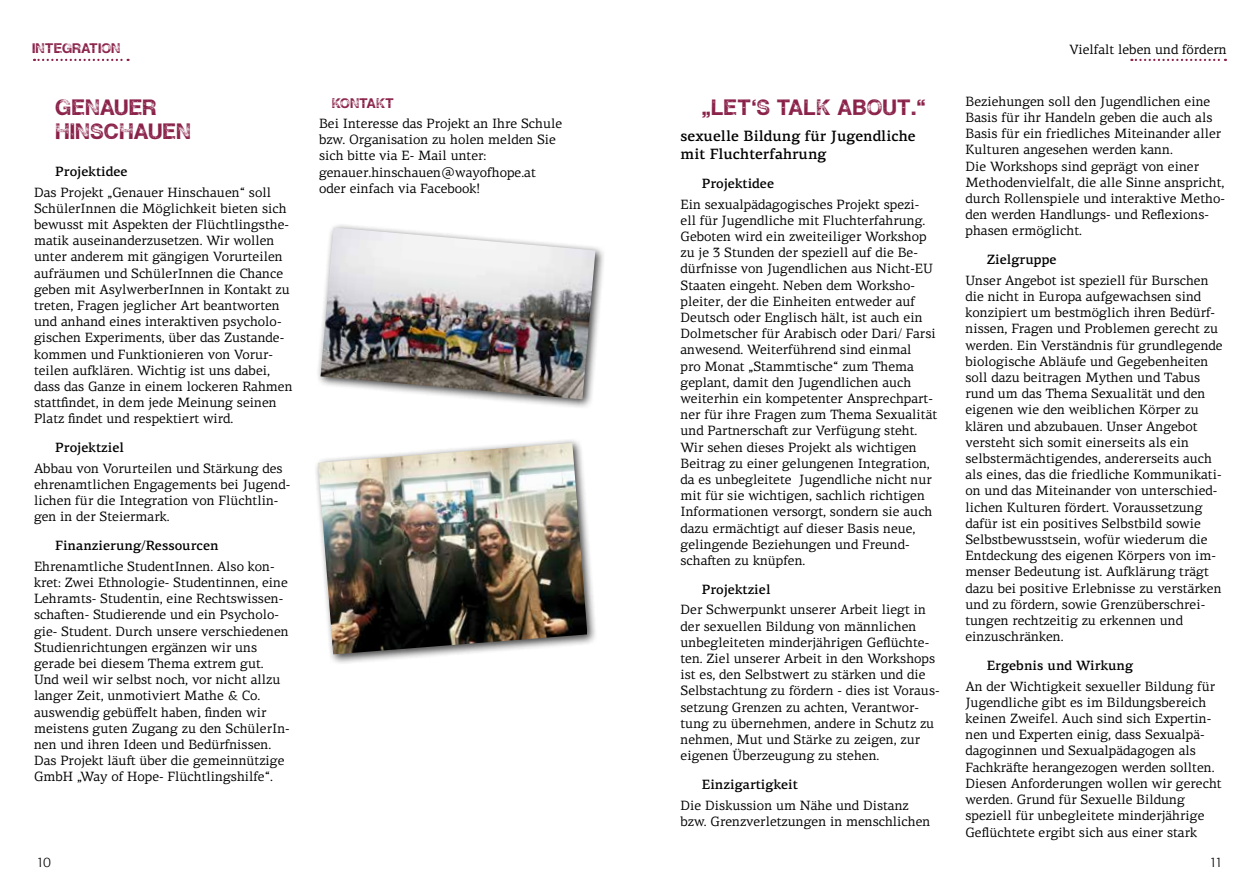
<style>
.page{position:relative;width:1259px;height:893px;background:#fff}
.page>*{position:absolute;margin:0;border:0;box-sizing:border-box;transform-origin:0 0}
.t1{font:24px/24px "Tatatak Second Punch";color:#8a2149}
.t2{font:500 15px/18px "PF Centro Serif Pro";color:#000}
.t3{font:15px "Tatatak Second Punch";color:#8a2149}
.t4{font:13.5px/16.2px "PF Centro Serif Pro";color:#000}
.t5{font:500 13.5px "PF Centro Serif Pro";color:#000}
.t6{font:300 13.5px "Formata BQ";color:#000}
</style>
<div class="page">
<svg style="left:34px;top:59px;width:95px;height:2px"></svg>
<svg style="left:1131px;top:59px;width:95px;height:2px"></svg>
<div style="left:316px;top:223px;width:290px;height:187px;background:#000;opacity:.75"></div>
<img style="left:320px;top:227px;width:275px;height:172px">
<div style="left:313px;top:438px;width:285px;height:227px;background:#000;opacity:.75"></div>
<img style="left:318px;top:443px;width:269px;height:211px">
<p class="t3" style="left:32px;top:41px;width:90px">INTEGRATION</p>
<p class="t4" style="left:1069px;top:41px;width:159px">Vielfalt leben und fördern</p>
<h1 class="t1" style="left:55px;top:95px;width:108px">GENAUER<br>HINSCHAUEN</h1>
<p class="t5" style="left:55px;top:163px;width:74px">Projektidee</p>
<p class="t4" style="left:34px;top:184px;width:260px">Das Projekt „Genauer Hinschauen“ soll SchülerInnen die Möglichkeit bieten sich bewusst mit Aspekten der Flüchtlingsthe&shy;matik auseinanderzusetzen. Wir wollen unter anderem mit gängigen Vorurteilen aufräumen und SchülerInnen die Chance geben mit AsylwerberInnen in Kontakt zu treten, Fragen jeglicher Art beantworten und anhand eines interaktiven psycholo&shy;gischen Experiments, über das Zustande&shy;kommen und Funktionieren von Vorur&shy;teilen aufklären. Wichtig ist uns dabei, dass das Ganze in einem lockeren Rahmen stattfindet, in dem jede Meinung seinen Platz findet und respektiert wird.</p>
<p class="t5" style="left:55px;top:439px;width:70px">Projektziel</p>
<p class="t4" style="left:34px;top:460px;width:258px">Abbau von Vorurteilen und Stärkung des ehrenamtlichen Engagements bei Jugend&shy;lichen für die Integration von Flüchtlin&shy;gen in der Steiermark.</p>
<p class="t5" style="left:55px;top:538px;width:165px">Finanzierung/Ressourcen</p>
<p class="t4" style="left:34px;top:558px;width:257px">Ehrenamtliche StudentInnen. Also kon&shy;kret: Zwei Ethnologie- Studentinnen, eine Lehramts- Studentin, eine Rechtswissen&shy;schaften- Studierende und ein Psycholo&shy;gie- Student. Durch unsere verschiedenen Studienrichtungen ergänzen wir uns gerade bei diesem Thema extrem gut.<br>Und weil wir selbst noch, vor nicht allzu langer Zeit, unmotiviert Mathe &amp; Co. auswendig gebüffelt haben, finden wir meistens guten Zugang zu den SchülerIn&shy;nen und ihren Ideen und Bedürfnissen.<br>Das Projekt läuft über die gemeinnützige GmbH „Way of Hope- Flüchtlingshilfe“.</p>
<p class="t3" style="left:332px;top:95px;width:64px">KONTAKT</p>
<p class="t4" style="left:319px;top:115px;width:245px">Bei Interesse das Projekt an Ihre Schule bzw. Organisation zu holen melden Sie sich bitte via E- Mail unter: genauer.hinschauen@wayofhope.at oder einfach via Facebook!</p>
<h1 class="t1" style="left:702px;top:95px;width:225px">„LET‘S TALK ABOUT.“</h1>
<p class="t2" style="left:680px;top:127px;width:237px">sexuelle Bildung für Jugendliche mit Fluchterfahrung</p>
<p class="t5" style="left:702px;top:175px;width:74px">Projektidee</p>
<p class="t4" style="left:680px;top:196px;width:258px">Ein sexualpädagogisches Projekt spezi&shy;ell für Jugendliche mit Fluchterfahrung.<br>Geboten wird ein zweiteiliger Workshop zu je 3 Stunden der speziell auf die Be&shy;dürfnisse von Jugendlichen aus Nicht-EU Staaten eingeht. Neben dem Worksho&shy;pleiter, der die Einheiten entweder auf Deutsch oder Englisch hält, ist auch ein Dolmetscher für Arabisch oder Dari/ Farsi anwesend. Weiterführend sind einmal<br>pro Monat „Stammtische“ zum Thema geplant, damit den Jugendlichen auch weiterhin ein kompetenter Ansprechpart&shy;ner für ihre Fragen zum Thema Sexualität und Partnerschaft zur Verfügung steht.<br>Wir sehen dieses Projekt als wichtigen Beitrag zu einer gelungenen Integration, da es unbegleitete Jugendliche nicht nur mit für sie wichtigen, sachlich richtigen Informationen versorgt, sondern sie auch dazu ermächtigt auf dieser Basis neue, gelingende Beziehungen und Freund&shy;schaften zu knüpfen.</p>
<p class="t5" style="left:702px;top:581px;width:70px">Projektziel</p>
<p class="t4" style="left:680px;top:602px;width:261px">Der Schwerpunkt unserer Arbeit liegt in der sexuellen Bildung von männlichen unbegleiteten minderjährigen Geflüchte&shy;ten. Ziel unserer Arbeit in den Workshops ist es, den Selbstwert zu stärken und die Selbstachtung zu fördern - dies ist Voraus&shy;setzung Grenzen zu achten, Verantwor&shy;tung zu übernehmen, andere in Schutz zu nehmen, Mut und Stärke zu zeigen, zur eigenen Überzeugung zu stehen.</p>
<p class="t5" style="left:702px;top:776px;width:98px">Einzigartigkeit</p>
<p class="t4" style="left:680px;top:797px;width:251px">Die Diskussion um Nähe und Distanz bzw. Grenzverletzungen in menschlichen</p>
<p class="t4" style="left:965px;top:93px;width:261px">Beziehungen soll den Jugendlichen eine Basis für ihr Handeln geben die auch als Basis für ein friedliches Miteinander aller Kulturen angesehen werden kann.<br>Die Workshops sind geprägt von einer Methodenvielfalt, die alle Sinne anspricht, durch Rollenspiele und interaktive Metho&shy;den werden Handlungs- und Reflexions&shy;phasen ermöglicht.</p>
<p class="t5" style="left:986px;top:252px;width:71px">Zielgruppe</p>
<p class="t4" style="left:965px;top:272px;width:259px">Unser Angebot ist speziell für Burschen die nicht in Europa aufgewachsen sind konzipiert um bestmöglich ihren Bedürf&shy;nissen, Fragen und Problemen gerecht zu werden. Ein Verständnis für grundlegende biologische Abläufe und Gegebenheiten soll dazu beitragen Mythen und Tabus rund um das Thema Sexualität und den eigenen wie den weiblichen Körper zu klären und abzubauen. Unser Angebot versteht sich somit einerseits als ein selbstermächtigendes, andererseits auch als eines, das die friedliche Kommunikati&shy;on und das Miteinander von unterschied&shy;lichen Kulturen fördert. Voraussetzung dafür ist ein positives Selbstbild sowie Selbstbewusstsein, wofür wiederum die Entdeckung des eigenen Körpers von im&shy;menser Bedeutung ist. Aufklärung trägt dazu bei positive Erlebnisse zu verstärken und zu fördern, sowie Grenzüberschrei&shy;tungen rechtzeitig zu erkennen und einzuschränken.</p>
<p class="t5" style="left:986px;top:657px;width:148px">Ergebnis und Wirkung</p>
<p class="t4" style="left:965px;top:678px;width:258px">An der Wichtigkeit sexueller Bildung für Jugendliche gibt es im Bildungsbereich keinen Zweifel. Auch sind sich Expertin&shy;nen und Experten einig, dass Sexualpä&shy;dagoginnen und Sexualpädagogen als Fachkräfte herangezogen werden sollten.<br>Diesen Anforderungen wollen wir gerecht werden. Grund für Sexuelle Bildung speziell für unbegleitete minderjährige Geflüchtete ergibt sich aus einer stark</p>
<p class="t6" style="left:36px;top:855px;width:16px">10</p>
<p class="t6" style="left:1209px;top:855px;width:15px">11</p>
</div>
